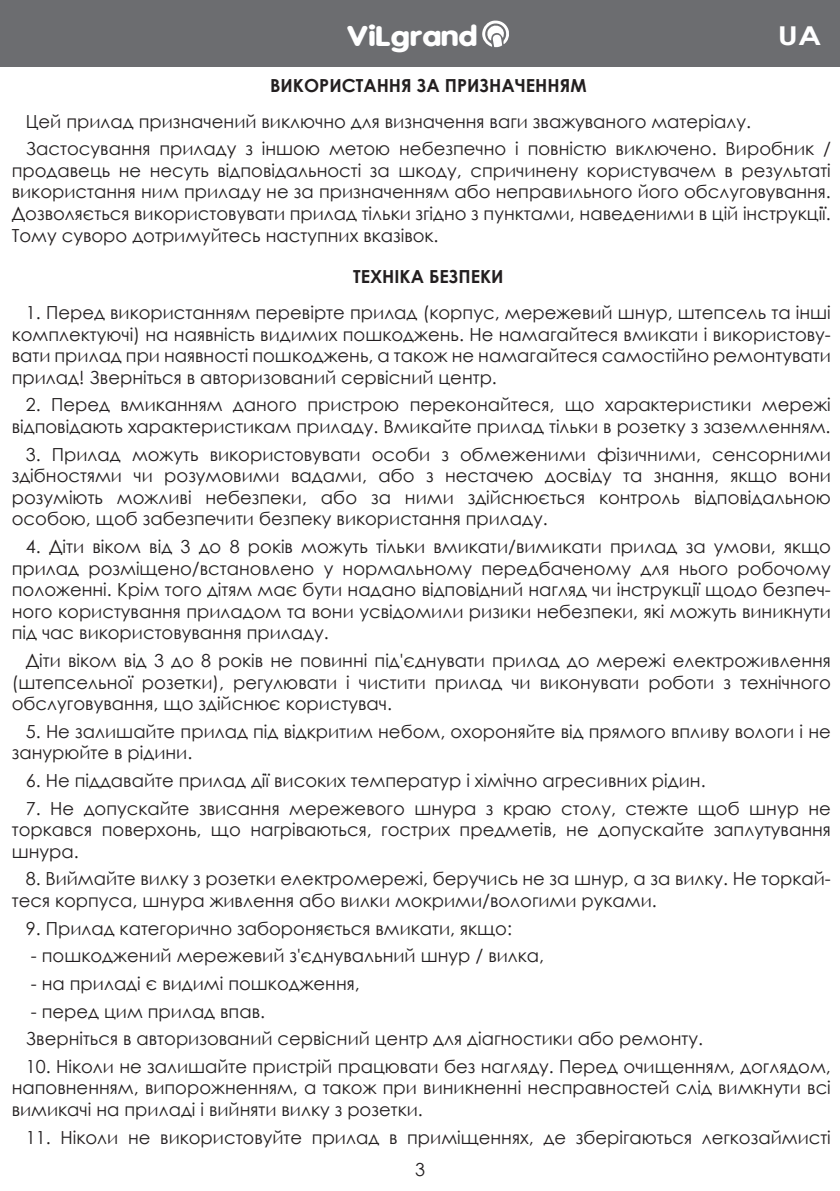
<style>
.page{position:relative;width:840px;height:1191px;background:#fff}
.page>*{position:absolute;margin:0;border:0;box-sizing:border-box;transform-origin:0 0}
.t1{font:700 27px "VAG World";color:#fff;scale:1.21 1}
.t2{font:700 26px "Century Gothic";color:#fff;scale:1.21 1}
.t3{font:18px/21.6px "Century Gothic";color:#231f20;text-align:justify}
.t4{font:700 18px "Century Gothic";color:#231f20}
</style>
<div class="page">
<div style="left:0;top:0;width:839px;height:67px;background:#6c6d70"></div>
<svg style="left:482px;top:20px;width:27px;height:27px"></svg>
<h1 class="t1" style="left:339px;top:20px;width:109px">ViLgrand</h1>
<p class="t4" style="left:270px;top:72px;width:318px">ВИКОРИСТАННЯ ЗА ПРИЗНАЧЕННЯМ</p>
<p class="t3" style="left:26px;top:107px;width:806px;line-height:27.6px">Цей прилад пpизнaчeний виключнo для визначення ваги зважуваного матеріалу.<br>Застосування приладу з іншою метою небезпечно і повністю виключено. Виробник /</p>
<p class="t3" style="left:12px;top:159px;width:820px">продавець не несуть відповідальності за шкоду, спричинену користувачем в результаті використання ним приладу не за призначенням або неправильного його обслуговування.<br>Дозволяється використовувати прилад тільки згідно з пунктами, наведеними в цій інструкції.<br>Тому суворо дотримуйтесь наступних вказівок.</p>
<p class="t4" style="left:353px;top:263px;width:152px">ТЕХНІКА БЕЗПЕКИ</p>
<p class="t3" style="left:12px;top:301px;width:820px;text-indent:14px">1. Перед використанням перевірте прилад (корпус, мережевий шнур, штепсель та інші комплектуючі) на наявність видимих пошкоджень. He намагайтеся вмикати і використову&shy;вати прилад при наявності пошкоджень, а також не намагайтеся самостійно ремонтувати прилад! Зверніться в авторизований сервісний центр.</p>
<p class="t3" style="left:12px;top:394px;width:820px;text-align:right">2. Перед вмиканням даного пристрою переконайтеся, що характеристики мережі відповідають характеристикам приладу. Вмикайте прилад тільки в розетку з заземленням.</p>
<p class="t3" style="left:12px;top:443px;width:820px;text-indent:14px">3. Прилад можуть використовувати особи з обмеженими фізичними, сенсорними здібностями чи розумовими вадами, або з нестачею досвіду та знання, якщо вони розуміють можливі небезпеки, або за ними здійснюється контроль відповідальною особою, щоб забезпечити безпеку використання приладу.</p>
<p class="t3" style="left:12px;top:535px;width:820px;text-indent:14px">4. Діти віком від 3 до 8 років можуть тільки вмикати/вимикати прилад за умови, якщо прилад розміщено/встановлено у нормальному передбаченому для нього робочому положенні. Крім того дітям має бути надано відповідний нагляд чи інструкції щодо безпеч&shy;ного користування приладом та вони усвідомили ризики небезпеки, які можуть виникнути під час використовування приладу.</p>
<p class="t3" style="left:12px;top:649px;width:820px;text-indent:14px">Діти віком від 3 до 8 років не повинні під'єднувати прилад до мережі електроживлення (штепсельної розетки), регулювати і чистити прилад чи виконувати роботи з технічного обслуговування, що здійснює користувач.</p>
<p class="t3" style="left:12px;top:720px;width:820px;text-indent:14px">5. Не залишайте прилад під відкритим небом, охороняйте від прямого впливу вологи і не занурюйте в рідини.</p>
<p class="t3" style="left:26px;top:769px;width:681px">6. Не піддавайте прилад дії високих температур і хімічно агресивних рідин.</p>
<p class="t3" style="left:12px;top:797px;width:820px;text-indent:14px">7. Не допускайте звисання мережевого шнура з краю столу, стежте щоб шнур не торкався поверхонь, що нагріваються, гострих предметів, не допускайте заплутування шнура.</p>
<p class="t3" style="left:12px;top:868px;width:820px;text-indent:14px">8. Виймайте вилку з розетки електромережі, беручись не за шнур, а за вилку. Не торкай&shy;теся корпуса, шнура живлення або вилки мокрими/вологими руками.</p>
<p class="t3" style="left:26px;top:917px;width:487px">9. Прилад категорично забороняється вмикати, якщо:</p>
<p class="t3" style="left:31px;top:944px;width:514px">- пошкоджений мережевий з'єднувальний шнур / вилка,</p>
<p class="t3" style="left:31px;top:972px;width:330px">- на приладі є видимі пошкодження,</p>
<p class="t3" style="left:26px;top:997px;width:678px;line-height:27.6px">- перед цим прилад впав.<br>Зверніться в авторизований сервісний центр для діагностики або ремонту.</p>
<p class="t3" style="left:12px;top:1055px;width:820px;text-indent:14px">10. Ніколи не залишайте пристрій працювати без нагляду. Перед очищенням, доглядом, наповненням, випорожненням, а також при виникненні несправностей слід вимкнути всі вимикачі на приладі і вийняти вилку з розетки.</p>
<p class="t3" style="left:26px;top:1126px;width:806px">11. Ніколи не використовуйте прилад в приміщеннях, де зберігаються легкозаймисті</p>
<h1 class="t1" style="left:347px;top:20px;width:109px">ViLgrand</h1>
<h2 class="t2" style="left:777px;top:16px;width:37px">UA</h2>
<p class="t3" style="left:415px;top:1158px;width:11px">3</p>
</div>
